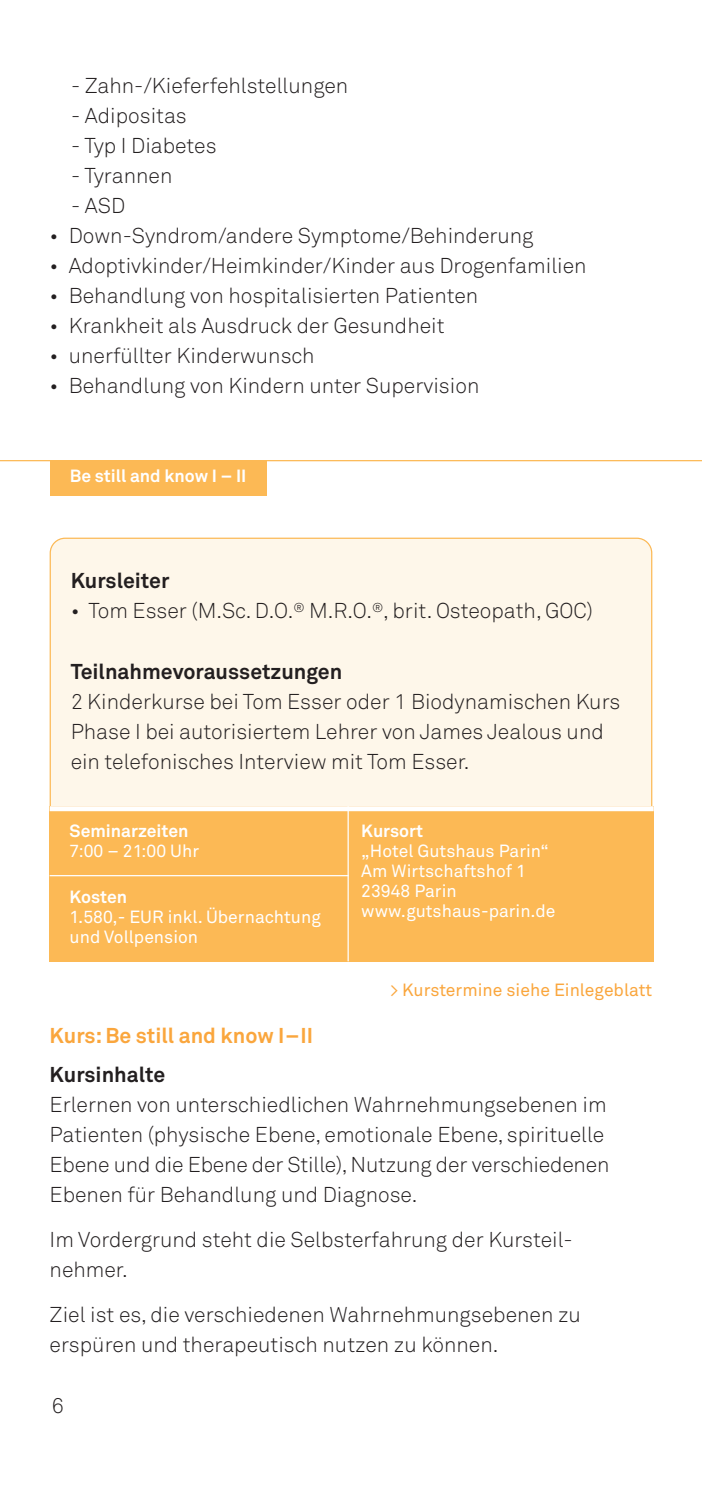
<style>
.page{position:relative;width:702px;height:1489px;background:#fff}
.page>*{position:absolute;margin:0;border:0;box-sizing:border-box;transform-origin:0 0}
.t1{font:21.25px/30px "Akkurat Light Pro";color:#231f20}
.t2{font:700 21.25px "Akkurat Pro";color:#231f20}
.t3{font:700 21.25px "Akkurat Pro";color:#faa63d}
.t4{font:17.5px/20px "Akkurat Pro";color:#fff}
.t5{font:700 17.5px "Akkurat Pro";color:#fff}
.t6{font:17.5px "Akkurat Pro";color:#faa63d}
</style>
<div class="page">
<div style="left:51px;top:539px;width:600px;height:366px;background:#fef7ea;border-radius:14px"></div>
<div style="left:50px;top:806px;width:298px;height:69px;background:#fcb955"></div>
<div style="left:348px;top:806px;width:305px;height:155px;background:#fcb955"></div>
<div style="left:50px;top:875px;width:298px;height:86px;background:#fcb955"></div>
<hr style="left:347px;top:806px;width:2px;height:155px;background:#fff">
<div style="left:50px;top:806px;width:603px;height:5px;background:#fff"></div>
<hr style="left:50px;top:875px;width:299px;height:1px;background:#fff">
<div style="left:50px;top:460px;width:216px;height:35px;background:#fcb955"></div>
<hr style="left:0;top:460px;width:702px;height:1px;background:#fcb955">
<p class="t1" style="left:71px;top:72px;width:278px">- Zahn-/Kieferfehlstellungen</p>
<p class="t1" style="left:71px;top:102px;width:117px">- Adipositas</p>
<p class="t1" style="left:71px;top:132px;width:147px">- Typ I Diabetes</p>
<p class="t1" style="left:71px;top:162px;width:103px">- Tyrannen</p>
<p class="t1" style="left:71px;top:192px;width:55px">- ASD</p>
<p class="t1" style="left:50px;top:222px;width:485px">• Down-Syndrom/andere Symptome/Behinderung</p>
<p class="t1" style="left:50px;top:252px;width:538px">• Adoptivkinder/Heimkinder/Kinder aus Drogenfamilien</p>
<p class="t1" style="left:50px;top:282px;width:430px">• Behandlung von hospitalisierten Patienten</p>
<p class="t1" style="left:50px;top:312px;width:396px">• Krankheit als Ausdruck der Gesundheit</p>
<p class="t1" style="left:50px;top:342px;width:266px">• unerfüllter Kinderwunsch</p>
<p class="t1" style="left:50px;top:372px;width:431px">• Behandlung von Kindern unter Supervision</p>
<p class="t5" style="left:70px;top:470px;width:178px">Be still and know I – II</p>
<p class="t2" style="left:71px;top:573px;width:100px">Kursleiter</p>
<p class="t1" style="left:71px;top:598px;width:524px">• Tom Esser (M.Sc. D.O.<sup>®</sup> M.R.O.<sup>®</sup>, brit. Osteopath, GOC)</p>
<p class="t2" style="left:71px;top:663px;width:273px">Teilnahmevoraussetzungen</p>
<p class="t1" style="left:71px;top:688px;width:551px">2 Kinderkurse bei Tom Esser oder 1 Biodynamischen Kurs<br>Phase I bei autorisiertem Lehrer von James Jealous und ein telefonisches Interview mit Tom Esser.</p>
<p class="t5" style="left:70px;top:825px;width:120px">Seminarzeiten</p>
<p class="t4" style="left:70px;top:843px;width:131px">7:00 – 21:00 Uhr</p>
<p class="t5" style="left:70px;top:890px;width:59px">Kosten</p>
<p class="t4" style="left:70px;top:908px;width:253px">1.580,- EUR inkl. Übernachtung und Vollpension</p>
<p class="t5" style="left:361px;top:825px;width:63px">Kursort</p>
<p class="t4" style="left:361px;top:843px;width:196px">„Hotel Gutshaus Parin“<br>Am Wirtschaftshof 1<br>23948 Parin www.gutshaus-parin.de</p>
<p class="t6" style="left:390px;top:984px;width:264px">&gt; Kurstermine siehe Einlegeblatt</p>
<p class="t3" style="left:50px;top:1028px;width:265px">Kurs:Be still and know I–II</p>
<p class="t2" style="left:50px;top:1066px;width:117px">Kursinhalte</p>
<p class="t1" style="left:50px;top:1091px;width:561px">Erlernen von unterschiedlichen Wahrnehmungsebenen im Patienten (physische Ebene, emotionale Ebene, spirituelle Ebene und die Ebene der Stille), Nutzung der verschiedenen Ebenen für Behandlung und Diagnose.</p>
<p class="t1" style="left:50px;top:1226px;width:524px">Im Vordergrund steht die Selbsterfahrung der Kursteil&shy;nehmer.</p>
<p class="t1" style="left:50px;top:1301px;width:532px">Ziel ist es, die verschiedenen Wahrnehmungsebenen zu erspüren und therapeutisch nutzen zu können.</p>
<p class="t1" style="left:52px;top:1392px;width:14px">6</p>
</div>
